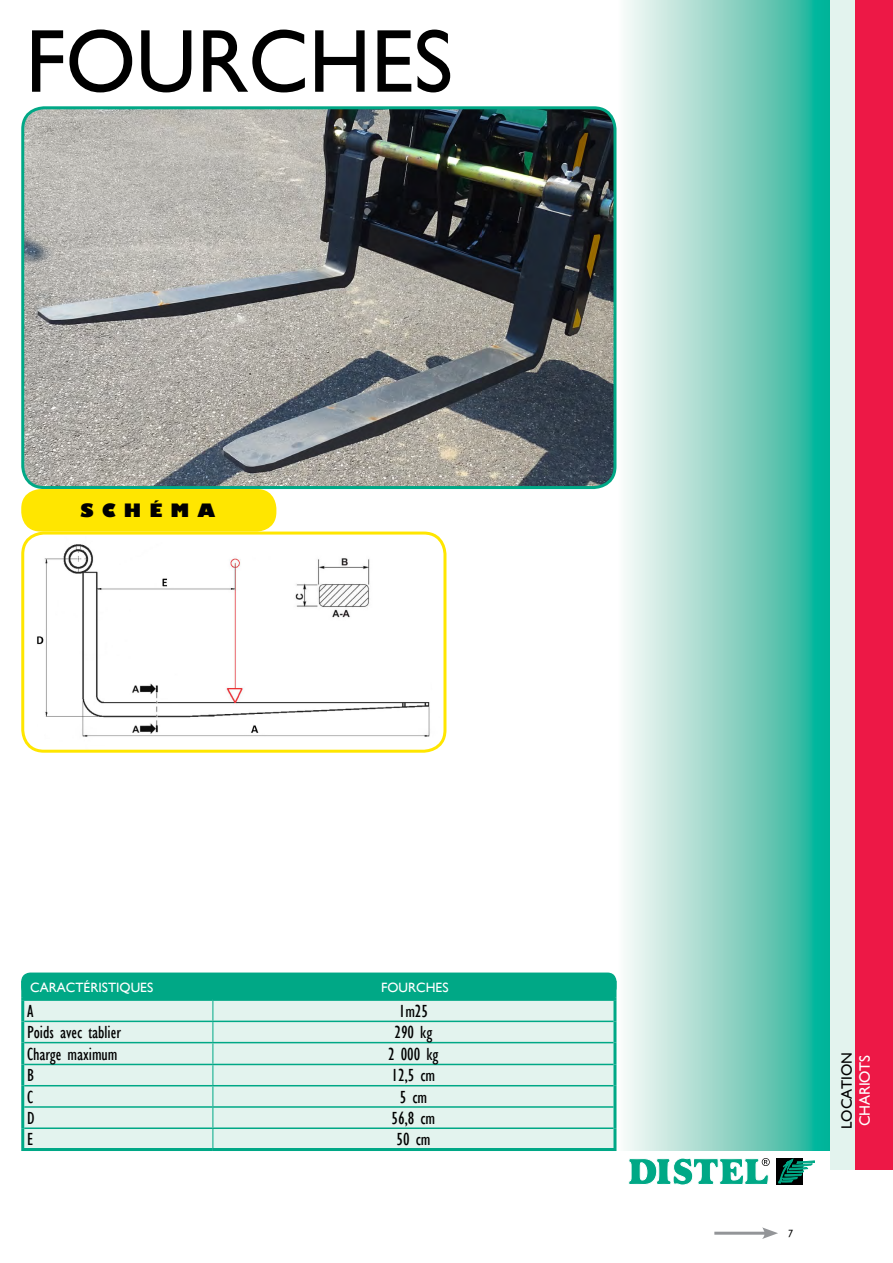
<style>
.page{position:relative;width:893px;height:1263px;background:#fff}
.page>*{position:absolute;margin:0;border:0;box-sizing:border-box;transform-origin:0 0}
.t1{font:90px "Gill Sans";color:#000;scale:.95 1}
.t2{font:condensed 18px "Gill Sans";color:#000}
.t3{font:800 18px "Gill Sans";letter-spacing:.45em;color:#000}
.t4{font:15px "Gill Sans";color:#000}
.t5{font:15px "Gill Sans";letter-spacing:-.015em;color:#fff}
.t6{font:13.5px "Gill Sans";color:#fff}
.t7{font:italic 10.5px "Gill Sans";color:#000}
</style>
<div class="page">
<div style="left:776px;top:1158px;width:26px;height:26px;background:#000"></div>
<svg style="left:778px;top:1159px;width:37px;height:24px"></svg>
<svg style="left:616px;top:0;width:214px;height:1150px;background:#8dd5c7"></svg>
<svg style="left:628px;top:1158px;width:142px;height:27px"></svg>
<hr style="left:714px;top:1232px;width:54px;height:3px;background:#939598">
<svg style="left:762px;top:1227px;width:16px;height:12px"></svg>
<div style="left:830px;top:0;width:63px;height:1169px;background:#e3f3ee"></div>
<div style="left:856px;top:0;width:37px;height:1169px;background:#ed1846"></div>
<img style="left:25px;top:109px;width:590px;height:377px">
<div style="left:21px;top:106px;width:595px;height:383px;border:3px solid #00a886;border-radius:21px"></div>
<div style="left:21px;top:489px;width:255px;height:42px;background:#ffe600;border-radius:20px"></div>
<img style="left:25px;top:534px;width:420px;height:216px">
<div style="left:21px;top:531px;width:425px;height:222px;border:3px solid #ffe600;border-radius:21px"></div>
<div style="left:21px;top:972px;width:595px;height:24px;background:#00a886;border-radius:9px"></div>
<svg style="left:24px;top:994px;width:589px;height:154px;background:#d9efe9"></svg>
<hr style="left:21px;top:1001px;width:3px;height:20px;background:#00a886">
<hr style="left:613px;top:1001px;width:3px;height:20px;background:#00a886">
<hr style="left:21px;top:1021px;width:3px;height:21px;background:#00a886">
<hr style="left:613px;top:1021px;width:3px;height:21px;background:#00a886">
<hr style="left:21px;top:1042px;width:3px;height:22px;background:#00a886">
<hr style="left:613px;top:1042px;width:3px;height:22px;background:#00a886">
<hr style="left:21px;top:1064px;width:3px;height:22px;background:#00a886">
<hr style="left:613px;top:1064px;width:3px;height:22px;background:#00a886">
<hr style="left:21px;top:1086px;width:3px;height:21px;background:#00a886">
<hr style="left:613px;top:1086px;width:3px;height:21px;background:#00a886">
<hr style="left:21px;top:1107px;width:3px;height:21px;background:#00a886">
<hr style="left:613px;top:1107px;width:3px;height:21px;background:#00a886">
<hr style="left:21px;top:1128px;width:3px;height:20px;background:#00a886">
<hr style="left:613px;top:1128px;width:3px;height:20px;background:#00a886">
<hr style="left:21px;top:1148px;width:192px;height:3px;background:#00a886">
<hr style="left:213px;top:1148px;width:403px;height:3px;background:#00a886">
<hr style="left:24px;top:1020px;width:189px;height:2px;background:#00a886">
<hr style="left:213px;top:1020px;width:400px;height:2px;background:#00a886">
<hr style="left:24px;top:1042px;width:189px;height:1px;background:#00a886">
<hr style="left:213px;top:1042px;width:400px;height:1px;background:#00a886">
<hr style="left:24px;top:1064px;width:189px;height:1px;background:#00a886">
<hr style="left:213px;top:1064px;width:400px;height:1px;background:#00a886">
<hr style="left:24px;top:1085px;width:189px;height:1px;background:#00a886">
<hr style="left:213px;top:1085px;width:400px;height:1px;background:#00a886">
<hr style="left:24px;top:1106px;width:189px;height:2px;background:#00a886">
<hr style="left:213px;top:1106px;width:400px;height:2px;background:#00a886">
<hr style="left:24px;top:1127px;width:189px;height:2px;background:#00a886">
<hr style="left:213px;top:1127px;width:400px;height:2px;background:#00a886">
<hr style="left:21px;top:984px;width:3px;height:14px;background:#00a886">
<hr style="left:613px;top:984px;width:3px;height:14px;background:#00a886">
<hr style="left:21px;top:998px;width:192px;height:3px;background:#00a886">
<hr style="left:213px;top:998px;width:403px;height:3px;background:#00a886">
<h1 class="t1" style="left:26px;top:9px;width:451px">FOURCHES</h1>
<p class="t3" style="left:81px;top:499px;width:136px">SCHÉMA</p>
<p class="t6" style="left:30px;top:979px;width:125px">CARACTÉRISTIQUES</p>
<p class="t6" style="left:381px;top:979px;width:69px">FOURCHES</p>
<p class="t2" style="left:27px;top:1000px;width:8px">A</p>
<p class="t2" style="left:399px;top:1000px;width:31px">1m25</p>
<p class="t2" style="left:27px;top:1022px;width:95px">Poids avec tablier</p>
<p class="t2" style="left:394px;top:1022px;width:39px">290 kg</p>
<p class="t2" style="left:27px;top:1043px;width:92px">Charge maximum</p>
<p class="t2" style="left:388px;top:1043px;width:52px">2 000 kg</p>
<p class="t2" style="left:27px;top:1065px;width:8px">B</p>
<p class="t2" style="left:392px;top:1065px;width:45px">12,5 cm</p>
<p class="t2" style="left:27px;top:1086px;width:7px">C</p>
<p class="t2" style="left:400px;top:1086px;width:29px">5 cm</p>
<p class="t2" style="left:27px;top:1107px;width:9px">D</p>
<p class="t2" style="left:392px;top:1107px;width:45px">56,8 cm</p>
<p class="t2" style="left:27px;top:1128px;width:8px">E</p>
<p class="t2" style="left:396px;top:1128px;width:35px">50 cm</p>
<p class="t7" style="left:787px;top:1227px;width:7px">7</p>
<p class="t4" style="left:838px;top:1129px;width:79px;rotate:-90deg">LOCATION</p>
<p class="t5" style="left:856px;top:1126px;width:73px;rotate:-90deg">CHARIOTS</p>
</div>
